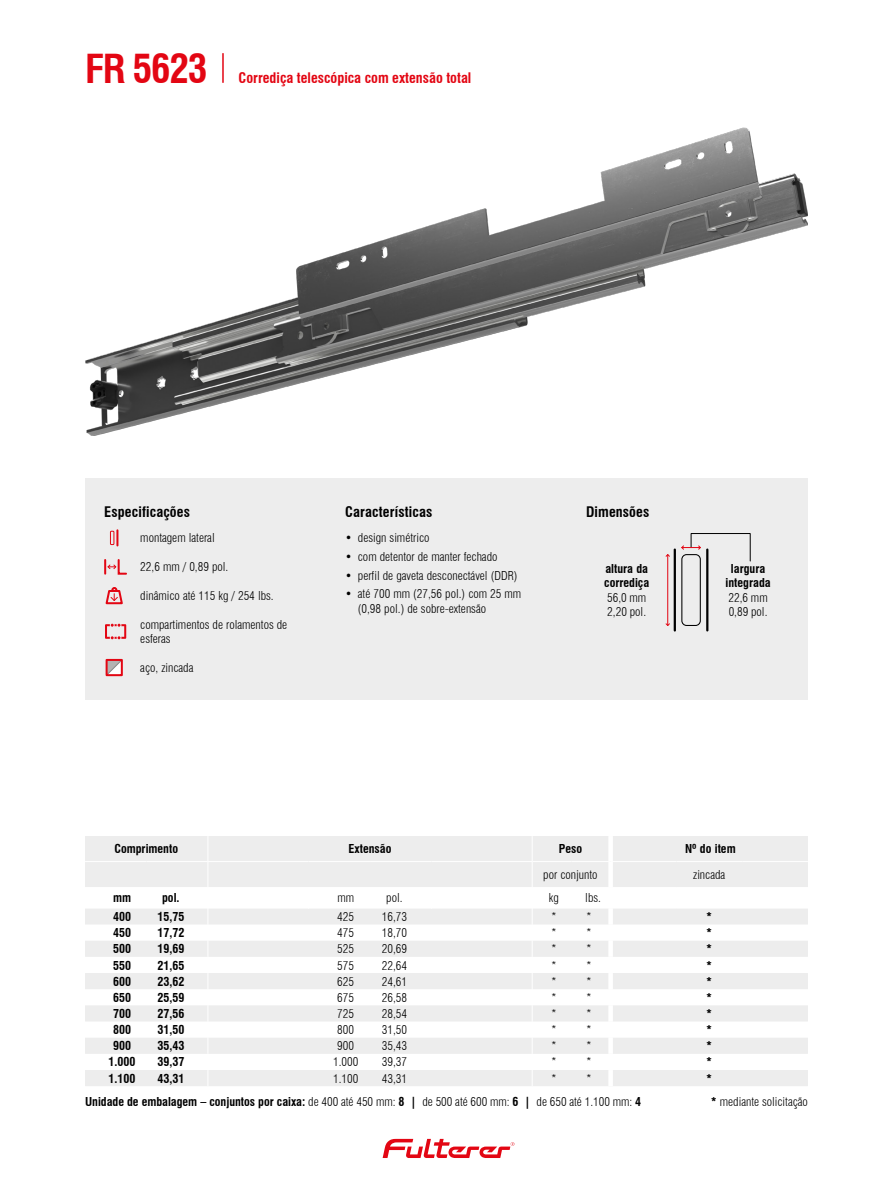
<style>
.page{position:relative;width:893px;height:1191px;background:#fff}
.page>*{position:absolute;margin:0;border:0;box-sizing:border-box;transform-origin:0 0}
.t1{font:700 condensed 39px "Swiss 721 BT";letter-spacing:-.03em;color:#e30613}
.CONTENT_Headline{font:700 condensed 14.25px "Swiss 721 BT";letter-spacing:.01em;color:#000}
.t2{font:700 condensed 14.25px "Swiss 721 BT";color:#e30613}
.CONTENT_Icons{font:300 condensed 12px/14.4px "Swiss 721 BT";color:#000}
.TABLE_Text_bold{font:700 condensed 12px "Swiss 721 BT";color:#000}
.TABLE_Text_bold-2{font:300 condensed 12px "Swiss 721 BT";color:#000}
.TABLE_Text_light{font:300 condensed 12px "Swiss 721 BT";color:#000}
.CONTENT_Headline-2{font:700 condensed 12px/14.4px "Swiss 721 BT";color:#000}
.s1{font-weight:700}
</style>
<div class="page">
<svg style="left:383px;top:1138px;width:131px;height:20px"></svg>
<img style="left:85px;top:128px;width:723px;height:307px">
<div style="left:85px;top:478px;width:723px;height:222px;background:#ededed"></div>
<div style="left:681px;top:554px;width:20px;height:72px;border:1px solid #000;border-radius:5px"></div>
<hr style="left:706px;top:549px;width:2px;height:81px;background:#000">
<hr style="left:674px;top:549px;width:2px;height:81px;background:#000">
<hr style="left:667px;top:554px;width:1px;height:71px;background:#e30613">
<svg style="left:665px;top:623px;width:5px;height:3px"></svg>
<svg style="left:665px;top:554px;width:5px;height:3px"></svg>
<svg style="left:681px;top:533px;width:69px;height:28px"></svg>
<div style="left:110px;top:531px;width:4px;height:14px;border:1px solid #e30613"></div>
<svg style="left:116px;top:530px;width:2px;height:15px"></svg>
<svg style="left:104px;top:559px;width:23px;height:15px"></svg>
<svg style="left:106px;top:587px;width:17px;height:17px"></svg>
<svg style="left:105px;top:623px;width:21px;height:16px"></svg>
<svg style="left:109px;top:662px;width:11px;height:11px"></svg>
<div style="left:106px;top:659px;width:17px;height:17px;border:2px solid #e30613"></div>
<hr style="left:222px;top:53px;width:2px;height:30px;background:#e30613">
<svg style="left:85px;top:836px;width:723px;height:250px"></svg>
<p class="t1" style="left:85px;top:45px;width:124px">FR 5623</p>
<p class="t2" style="left:239px;top:69px;width:234px">Corrediça telescópica com extensão total</p>
<p class="CONTENT_Headline" style="left:104px;top:503px;width:87px">Especificações</p>
<p class="CONTENT_Icons" style="left:140px;top:531px;width:76px">montagem lateral</p>
<p class="CONTENT_Icons" style="left:140px;top:560px;width:90px">22,6 mm / 0,89 pol.</p>
<p class="CONTENT_Icons" style="left:140px;top:588px;width:135px">dinâmico até 115 kg / 254 lbs.</p>
<p class="CONTENT_Icons" style="left:140px;top:617px;width:149px">compartimentos de rolamentos de esferas</p>
<p class="CONTENT_Icons" style="left:140px;top:660px;width:55px">aço, zincada</p>
<p class="CONTENT_Headline" style="left:345px;top:503px;width:89px">Características</p>
<p class="CONTENT_Icons" style="left:345px;top:531px;width:86px">• design simétrico</p>
<p class="CONTENT_Icons" style="left:345px;top:549px;width:154px">• com detentor de manter fechado</p>
<p class="CONTENT_Icons" style="left:345px;top:568px;width:174px">• perfil de gaveta desconectável (DDR)</p>
<p class="CONTENT_Icons" style="left:358px;top:587px;width:165px;text-indent:-13px">• até 700 mm (27,56 pol.) com 25 mm (0,98 pol.) de sobre-extensão</p>
<p class="CONTENT_Headline" style="left:586px;top:503px;width:65px">Dimensões</p>
<p class="CONTENT_Headline-2" style="left:604px;top:561px;width:47px">altura da corrediça</p>
<p class="CONTENT_Icons" style="left:607px;top:590px;width:41px">56,0 mm<br>2,20 pol.</p>
<p class="CONTENT_Headline-2" style="left:726px;top:561px;width:47px;text-align:center">largura integrada</p>
<p class="CONTENT_Icons" style="left:728px;top:590px;width:41px">22,6 mm<br>0,89 pol.</p>
<p class="TABLE_Text_bold" style="left:114px;top:841px;width:65px">Comprimento</p>
<p class="TABLE_Text_bold" style="left:349px;top:841px;width:44px">Extensão</p>
<p class="TABLE_Text_bold" style="left:559px;top:841px;width:25px">Peso</p>
<p class="TABLE_Text_bold" style="left:685px;top:841px;width:52px">Nº do item</p>
<p class="TABLE_Text_light" style="left:543px;top:867px;width:56px">por conjunto</p>
<p class="TABLE_Text_light" style="left:693px;top:867px;width:34px">zincada</p>
<p class="TABLE_Text_bold" style="left:113px;top:890px;width:20px">mm</p>
<p class="TABLE_Text_bold" style="left:162px;top:890px;width:19px">pol.</p>
<p class="TABLE_Text_light" style="left:337px;top:890px;width:18px">mm</p>
<p class="TABLE_Text_light" style="left:386px;top:890px;width:18px">pol.</p>
<p class="TABLE_Text_light" style="left:549px;top:890px;width:11px">kg</p>
<p class="TABLE_Text_light" style="left:585px;top:890px;width:17px">lbs.</p>
<p class="TABLE_Text_bold" style="left:161px;top:890px;width:21px">inch</p>
<p class="TABLE_Text_light" style="left:385px;top:890px;width:20px">inch</p>
<p class="TABLE_Text_light" style="left:581px;top:890px;width:17px">lbs.</p>
<p class="TABLE_Text_bold" style="left:113px;top:909px;width:19px">400</p>
<p class="TABLE_Text_bold" style="left:157px;top:909px;width:28px">15,75</p>
<p class="TABLE_Text_bold-2" style="left:337px;top:909px;width:18px">425</p>
<p class="TABLE_Text_bold-2" style="left:382px;top:909px;width:27px">16,73</p>
<p class="TABLE_Text_light" style="left:551px;top:909px;width:7px">*</p>
<p class="TABLE_Text_light" style="left:586px;top:909px;width:7px">*</p>
<p class="TABLE_Text_bold" style="left:113px;top:925px;width:19px">450</p>
<p class="TABLE_Text_bold" style="left:157px;top:925px;width:28px">17,72</p>
<p class="TABLE_Text_bold-2" style="left:337px;top:925px;width:18px">475</p>
<p class="TABLE_Text_bold-2" style="left:382px;top:925px;width:27px">18,70</p>
<p class="TABLE_Text_light" style="left:551px;top:925px;width:7px">*</p>
<p class="TABLE_Text_light" style="left:586px;top:925px;width:7px">*</p>
<p class="TABLE_Text_bold" style="left:113px;top:941px;width:19px">500</p>
<p class="TABLE_Text_bold" style="left:157px;top:941px;width:28px">19,69</p>
<p class="TABLE_Text_bold-2" style="left:337px;top:941px;width:18px">525</p>
<p class="TABLE_Text_bold-2" style="left:382px;top:941px;width:27px">20,69</p>
<p class="TABLE_Text_light" style="left:551px;top:941px;width:7px">*</p>
<p class="TABLE_Text_light" style="left:586px;top:941px;width:7px">*</p>
<p class="TABLE_Text_bold" style="left:113px;top:958px;width:19px">550</p>
<p class="TABLE_Text_bold" style="left:157px;top:958px;width:28px">21,65</p>
<p class="TABLE_Text_bold-2" style="left:337px;top:958px;width:18px">575</p>
<p class="TABLE_Text_bold-2" style="left:382px;top:958px;width:27px">22,64</p>
<p class="TABLE_Text_light" style="left:551px;top:958px;width:7px">*</p>
<p class="TABLE_Text_light" style="left:586px;top:958px;width:7px">*</p>
<p class="TABLE_Text_bold" style="left:113px;top:974px;width:19px">600</p>
<p class="TABLE_Text_bold" style="left:157px;top:974px;width:28px">23,62</p>
<p class="TABLE_Text_bold-2" style="left:337px;top:974px;width:18px">625</p>
<p class="TABLE_Text_bold-2" style="left:382px;top:974px;width:27px">24,61</p>
<p class="TABLE_Text_light" style="left:551px;top:974px;width:7px">*</p>
<p class="TABLE_Text_light" style="left:586px;top:974px;width:7px">*</p>
<p class="TABLE_Text_bold" style="left:113px;top:990px;width:19px">650</p>
<p class="TABLE_Text_bold" style="left:157px;top:990px;width:28px">25,59</p>
<p class="TABLE_Text_bold-2" style="left:337px;top:990px;width:18px">675</p>
<p class="TABLE_Text_bold-2" style="left:382px;top:990px;width:27px">26,58</p>
<p class="TABLE_Text_light" style="left:551px;top:990px;width:7px">*</p>
<p class="TABLE_Text_light" style="left:586px;top:990px;width:7px">*</p>
<p class="TABLE_Text_bold" style="left:113px;top:1006px;width:19px">700</p>
<p class="TABLE_Text_bold" style="left:157px;top:1006px;width:28px">27,56</p>
<p class="TABLE_Text_bold-2" style="left:337px;top:1006px;width:18px">725</p>
<p class="TABLE_Text_bold-2" style="left:382px;top:1006px;width:27px">28,54</p>
<p class="TABLE_Text_light" style="left:551px;top:1006px;width:7px">*</p>
<p class="TABLE_Text_light" style="left:586px;top:1006px;width:7px">*</p>
<p class="TABLE_Text_bold" style="left:113px;top:1022px;width:19px">800</p>
<p class="TABLE_Text_bold" style="left:157px;top:1022px;width:28px">31,50</p>
<p class="TABLE_Text_bold-2" style="left:337px;top:1022px;width:18px">800</p>
<p class="TABLE_Text_bold-2" style="left:382px;top:1022px;width:27px">31,50</p>
<p class="TABLE_Text_light" style="left:551px;top:1022px;width:7px">*</p>
<p class="TABLE_Text_light" style="left:586px;top:1022px;width:7px">*</p>
<p class="TABLE_Text_bold" style="left:113px;top:1038px;width:19px">900</p>
<p class="TABLE_Text_bold" style="left:157px;top:1038px;width:28px">35,43</p>
<p class="TABLE_Text_bold-2" style="left:337px;top:1038px;width:18px">900</p>
<p class="TABLE_Text_bold-2" style="left:382px;top:1038px;width:27px">35,43</p>
<p class="TABLE_Text_light" style="left:551px;top:1038px;width:7px">*</p>
<p class="TABLE_Text_light" style="left:586px;top:1038px;width:7px">*</p>
<p class="TABLE_Text_bold" style="left:109px;top:1055px;width:28px">1.000</p>
<p class="TABLE_Text_bold" style="left:157px;top:1055px;width:28px">39,37</p>
<p class="TABLE_Text_bold-2" style="left:333px;top:1055px;width:27px">1.000</p>
<p class="TABLE_Text_bold-2" style="left:382px;top:1055px;width:27px">39,37</p>
<p class="TABLE_Text_light" style="left:551px;top:1055px;width:7px">*</p>
<p class="TABLE_Text_light" style="left:586px;top:1055px;width:7px">*</p>
<p class="TABLE_Text_bold" style="left:109px;top:1071px;width:28px">1.100</p>
<p class="TABLE_Text_bold" style="left:157px;top:1071px;width:28px">43,31</p>
<p class="TABLE_Text_bold-2" style="left:333px;top:1071px;width:27px">1.100</p>
<p class="TABLE_Text_bold-2" style="left:382px;top:1071px;width:27px">43,31</p>
<p class="TABLE_Text_light" style="left:551px;top:1071px;width:7px">*</p>
<p class="TABLE_Text_light" style="left:586px;top:1071px;width:7px">*</p>
<p class="TABLE_Text_bold" style="left:706px;top:909px;width:7px">*</p>
<p class="TABLE_Text_bold" style="left:706px;top:925px;width:7px">*</p>
<p class="TABLE_Text_bold" style="left:706px;top:941px;width:7px">*</p>
<p class="TABLE_Text_bold" style="left:706px;top:958px;width:7px">*</p>
<p class="TABLE_Text_bold" style="left:706px;top:974px;width:7px">*</p>
<p class="TABLE_Text_bold" style="left:706px;top:990px;width:7px">*</p>
<p class="TABLE_Text_bold" style="left:706px;top:1006px;width:7px">*</p>
<p class="TABLE_Text_bold" style="left:706px;top:1022px;width:7px">*</p>
<p class="TABLE_Text_bold" style="left:706px;top:1038px;width:7px">*</p>
<p class="TABLE_Text_bold" style="left:706px;top:1055px;width:7px">*</p>
<p class="TABLE_Text_bold" style="left:706px;top:1071px;width:7px">*</p>
<p class="CONTENT_Icons" style="left:85px;top:1094px;width:558px"><span class="s1">Unidade de embalagem – conjuntos por caixa:</span> de 400 até 450 mm: <span class="s1">8 |</span> de 500 até 600 mm: <span class="s1">6 |</span> de 650 até 1.100 mm: <span class="s1">4</span></p>
<p class="CONTENT_Icons" style="left:711px;top:1094px;width:99px"><span class="s1">*</span> mediante solicitação</p>
</div>
